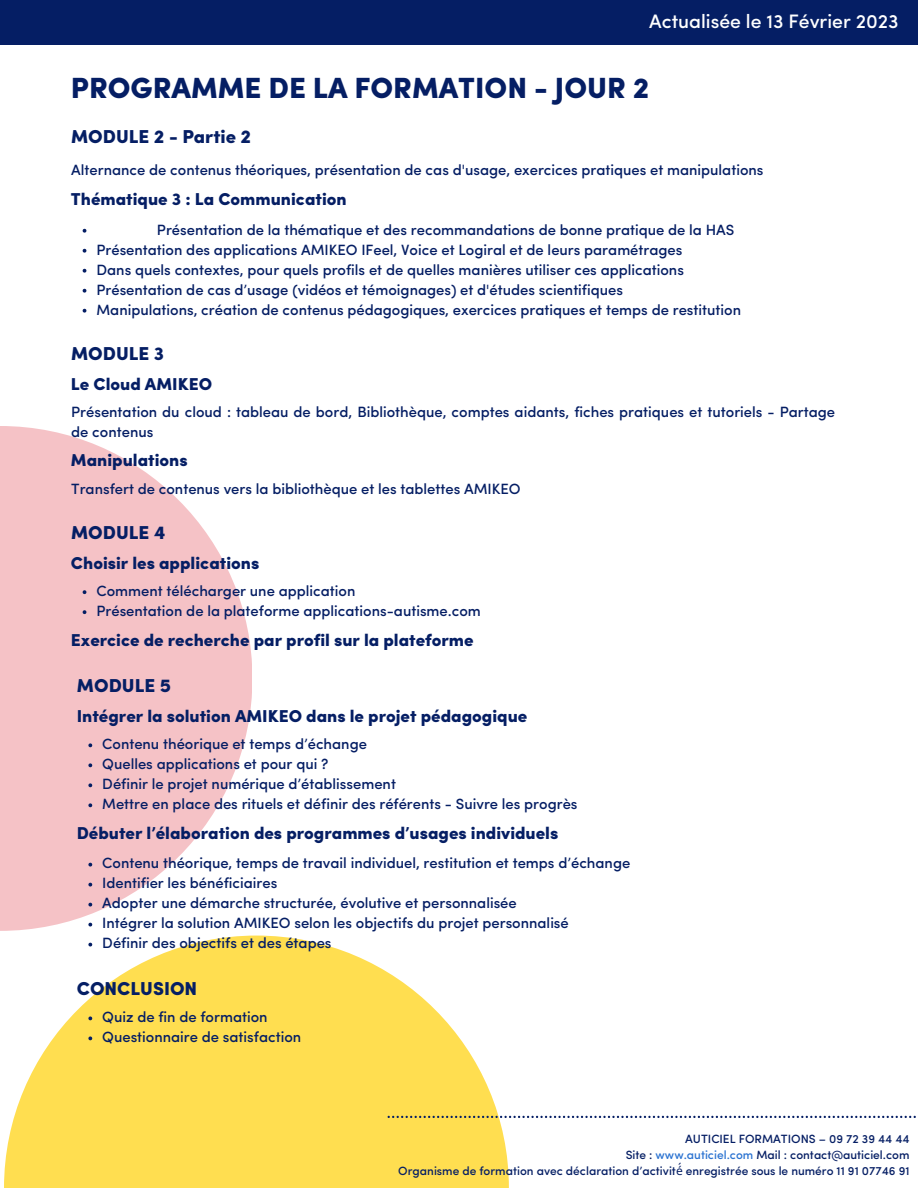
<style>
.page{position:relative;width:918px;height:1188px;background:#fff}
.page>*{position:absolute;margin:0;border:0;box-sizing:border-box;transform-origin:0 0}
.t1{font:900 29.25px "Sofia Pro";color:#051e64}
.t2{font:500 19.5px "Sofia Pro";color:#fff}
.t3{font:900 18.75px "Sofia Pro";color:#051e64}
.t4{font:900 17.25px "Sofia Pro";color:#051e64}
.t5{font:500 14.85px/20px "Sofia Pro";color:#051e64}
.t6{font:500 12px/16px "Sofia Pro";color:#051e64;text-align:right}
.s1{color:#2b73d1}
.s2{font-family:"Noto Sans";font-weight:400}
</style>
<div class="page">
<div style="left:0;top:0;width:918px;height:45px;background:#051e64"></div>
<svg style="left:0;top:426px;width:252px;height:505px;fill:#f5c2c6"></svg>
<svg style="left:4px;top:936px;width:505px;height:252px;fill:#ffde50"></svg>
<svg style="left:388px;top:1116px;width:528px;height:2px"></svg>
<svg style="left:88px;top:1017px;width:4px;height:3px"></svg>
<svg style="left:88px;top:1036px;width:4px;height:4px"></svg>
<svg style="left:83px;top:229px;width:3px;height:4px"></svg>
<svg style="left:83px;top:249px;width:3px;height:4px"></svg>
<svg style="left:83px;top:269px;width:3px;height:4px"></svg>
<svg style="left:83px;top:289px;width:3px;height:4px"></svg>
<svg style="left:83px;top:309px;width:3px;height:4px"></svg>
<svg style="left:83px;top:590px;width:3px;height:4px"></svg>
<svg style="left:83px;top:610px;width:3px;height:4px"></svg>
<svg style="left:88px;top:743px;width:4px;height:4px"></svg>
<svg style="left:88px;top:763px;width:4px;height:4px"></svg>
<svg style="left:88px;top:783px;width:4px;height:4px"></svg>
<svg style="left:88px;top:803px;width:4px;height:4px"></svg>
<svg style="left:88px;top:863px;width:4px;height:4px"></svg>
<svg style="left:88px;top:883px;width:4px;height:4px"></svg>
<svg style="left:88px;top:903px;width:4px;height:4px"></svg>
<svg style="left:88px;top:923px;width:4px;height:4px"></svg>
<svg style="left:88px;top:943px;width:4px;height:4px"></svg>
<h2 class="t2" style="left:649px;top:13px;width:251px">Actualisée le 13 Février 2023</h2>
<h1 class="t1" style="left:71px;top:76px;width:580px">PROGRAMME DE LA FORMATION - JOUR 2</h1>
<p class="t3" style="left:71px;top:129px;width:181px">MODULE 2 - Partie 2</p>
<p class="t5" style="left:71px;top:161px;width:694px">Alternance de contenus théoriques, présentation de cas d'usage, exercices pratiques et manipulations</p>
<p class="t4" style="left:71px;top:192px;width:277px">Thématique 3 : La Communication</p>
<p class="t5" style="left:97px;top:221px;width:646px;text-indent:60px">Présentation de la thématique et des recommandations de bonne pratique de la HAS Présentation des applications AMIKEO IFeel, Voice et Logiral et de leurs paramétrages<br>Dans quels contextes, pour quels profils et de quelles manières utiliser ces applications Présentation de cas d’usage (vidéos et témoignages) et d'études scientifiques<br>Manipulations, création de contenus pédagogiques, exercices pratiques et temps de restitution</p>
<p class="t3" style="left:71px;top:346px;width:95px">MODULE 3</p>
<p class="t4" style="left:71px;top:377px;width:143px">Le Cloud AMIKEO</p>
<p class="t5" style="left:71px;top:403px;width:765px">Présentation du cloud : tableau de bord, Bibliothèque, comptes aidants, fiches pratiques et tutoriels - Partage de contenus</p>
<p class="t4" style="left:71px;top:453px;width:118px">Manipulations</p>
<p class="t5" style="left:71px;top:481px;width:451px">Transfert de contenus vers la bibliothèque et les tablettes AMIKEO</p>
<p class="t3" style="left:71px;top:525px;width:96px">MODULE 4</p>
<p class="t4" style="left:71px;top:556px;width:190px">Choisir les applications</p>
<p class="t5" style="left:97px;top:582px;width:386px">Comment télécharger une application<br>Présentation de la plateforme applications-autisme.com</p>
<p class="t4" style="left:71px;top:633px;width:404px">Exercice de recherche par profil sur la plateforme</p>
<p class="t3" style="left:77px;top:678px;width:96px">MODULE 5</p>
<p class="t4" style="left:77px;top:709px;width:452px">Intégrer la solution AMIKEO dans le projet pédagogique</p>
<p class="t5" style="left:102px;top:735px;width:477px">Contenu théorique et temps d’échange<br>Quelles applications et pour qui ?<br>Définir le projet numérique d’établissement<br>Mettre en place des rituels et définir des référents - Suivre les progrès</p>
<p class="t4" style="left:77px;top:826px;width:483px">Débuter l’élaboration des programmes d’usages individuels</p>
<p class="t5" style="left:102px;top:855px;width:530px">Contenu théorique, temps de travail individuel, restitution et temps d’échange Identifier les bénéficiaires<br>Adopter une démarche structurée, évolutive et personnalisée<br>Intégrer la solution AMIKEO selon les objectifs du projet personnalisé<br>Définir des objectifs et des étapes</p>
<p class="t3" style="left:77px;top:981px;width:122px">CONCLUSION</p>
<p class="t5" style="left:102px;top:1009px;width:201px">Quiz de fin de formation<br>Questionnaire de satisfaction</p>
<p class="t6" style="left:398px;top:1132px;width:513px">AUTICIEL FORMATIONS – 09 72 39 44 44<br>Site : <span class="s1">www.auticiel.com</span> Mail : contact@auticiel.com<br>Organisme de formation avec déclaration d’activit<span class="s2">é́</span> enregistrée sous le numéro 11 91 07746 91</p>
</div>
